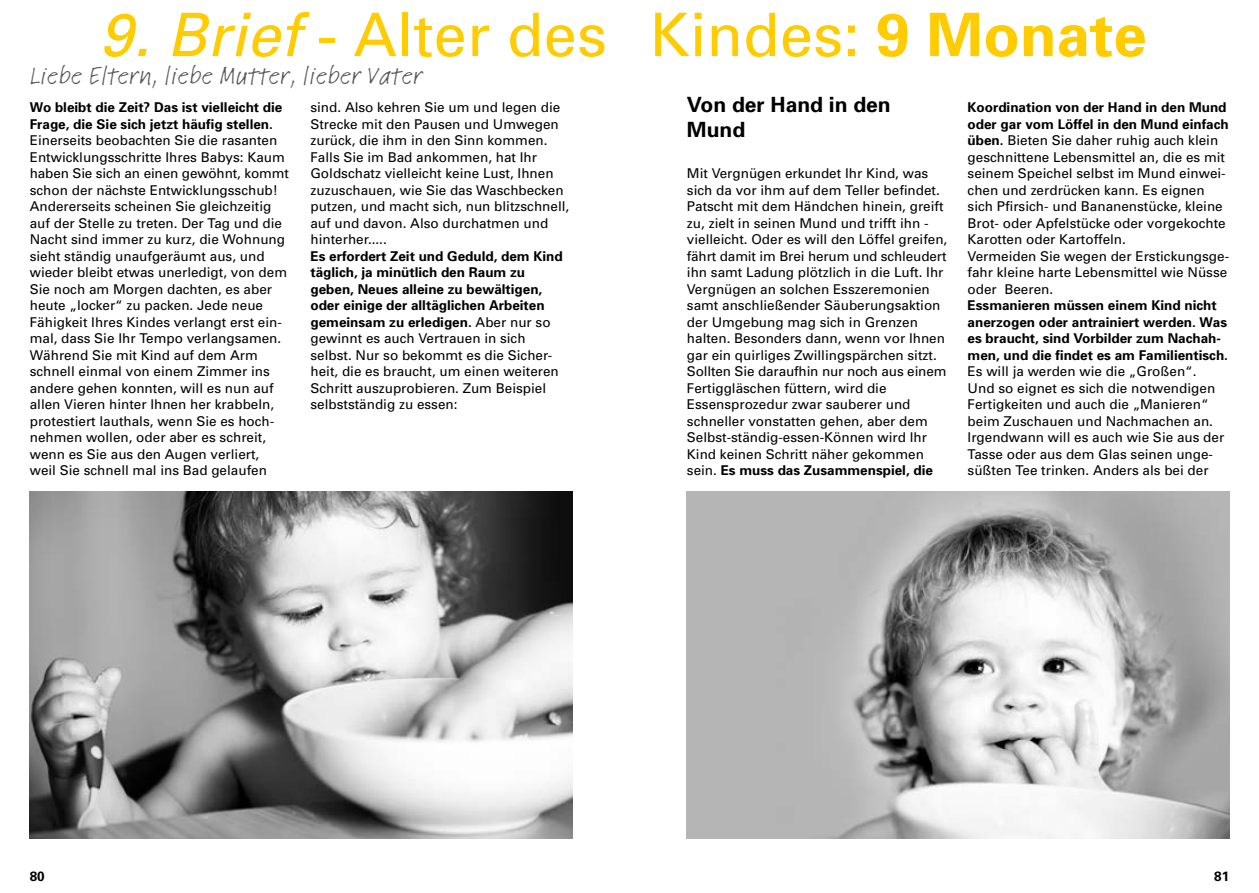
<style>
.page{position:relative;width:1259px;height:893px;background:#fff}
.page>*{position:absolute;margin:0;border:0;box-sizing:border-box;transform-origin:0 0}
.t1{font:60px "Univers";color:#fecc00}
.t2{font:27px "Linotype Feltpen";color:#58585a}
.t3{font:700 21px/25.5px "Univers";color:#000}
.t4{font:13.5px/16.5px "Univers";color:#000}
.t5{font:700 13.5px "Univers";color:#000}
.s1{font-style:italic}
.s2{font-weight:700}
</style>
<div class="page">
<img style="left:30px;top:492px;width:542px;height:346px">
<img style="left:687px;top:492px;width:542px;height:346px">
<h1 class="t1" style="left:100px;top:-3px;width:1048px"><span class="s1">9. Brief</span> - Alter des Kindes: <span class="s2">9 Monate</span></h1>
<h2 class="t2" style="left:30px;top:58px;width:394px">Liebe Eltern, liebe Mutter, lieber Vater</h2>
<p class="t4" style="left:30px;top:99px;width:261px"><span class="s2">Wo bleibt die Zeit? Das ist vielleicht die Frage, die Sie sich jetzt häufig stellen.<br></span>Einerseits beobachten Sie die rasanten Entwicklungsschritte Ihres Babys: Kaum haben Sie sich an einen gewöhnt, kommt schon der nächste Entwicklungsschub!<br>Andererseits scheinen Sie gleichzeitig auf der Stelle zu treten. Der Tag und die Nacht sind immer zu kurz, die Wohnung sieht ständig unaufgeräumt aus, und wieder bleibt etwas unerledigt, von dem Sie noch am Morgen dachten, es aber heute „locker“ zu packen. Jede neue Fähigkeit Ihres Kindes verlangt erst ein&shy;mal, dass Sie Ihr Tempo verlangsamen.<br>Während Sie mit Kind auf dem Arm schnell einmal von einem Zimmer ins andere gehen konnten, will es nun auf allen Vieren hinter Ihnen her krabbeln, protestiert lauthals, wenn Sie es hoch&shy;nehmen wollen, oder aber es schreit, wenn es Sie aus den Augen verliert, weil Sie schnell mal ins Bad gelaufen</p>
<p class="t4" style="left:310px;top:99px;width:260px">sind. Also kehren Sie um und legen die Strecke mit den Pausen und Umwegen zurück, die ihm in den Sinn kommen.<br>Falls Sie im Bad ankommen, hat Ihr Goldschatz vielleicht keine Lust, Ihnen zuzuschauen, wie Sie das Waschbecken putzen, und macht sich, nun blitzschnell, auf und davon. Also durchatmen und hinterher.....</p>
<p class="t4" style="left:310px;top:247px;width:254px"><span class="s2">Es erfordert Zeit und Geduld, dem Kind täglich, ja minütlich den Raum zu geben, Neues alleine zu bewältigen, oder einige der alltäglichen Arbeiten gemeinsam zu erledigen.</span> Aber nur so gewinnt es auch Vertrauen in sich selbst. Nur so bekommt es die Sicher&shy;heit, die es braucht, um einen weiteren Schritt auszuprobieren. Zum Beispiel selbstständig zu essen:</p>
<h3 class="t3" style="left:687px;top:91px;width:205px">Von der Hand in den<br>Mund</h3>
<p class="t4" style="left:687px;top:165px;width:262px">Mit Vergnügen erkundet Ihr Kind, was sich da vor ihm auf dem Teller befindet.<br>Patscht mit dem Händchen hinein, greift zu, zielt in seinen Mund und trifft ihn - vielleicht. Oder es will den Löffel greifen, fährt damit im Brei herum und schleudert ihn samt Ladung plötzlich in die Luft. Ihr Vergnügen an solchen Esszeremonien samt anschließender Säuberungsaktion der Umgebung mag sich in Grenzen halten. Besonders dann, wenn vor Ihnen gar ein quirliges Zwillingspärchen sitzt.<br>Sollten Sie daraufhin nur noch aus einem Fertiggläschen füttern, wird die Essensprozedur zwar sauberer und schneller vonstatten gehen, aber dem Selbst-ständig-essen-Können wird Ihr Kind keinen Schritt näher gekommen sein. <span class="s2">Es muss das Zusammenspiel, die</span></p>
<p class="t4" style="left:967px;top:99px;width:263px"><span class="s2">Koordination von der Hand in den Mund oder gar vom Löffel in den Mund einfach üben.</span> Bieten Sie daher ruhig auch klein geschnittene Lebensmittel an, die es mit seinem Speichel selbst im Mund einwei&shy;chen und zerdrücken kann. Es eignen sich Pfirsich- und Bananenstücke, kleine Brot- oder Apfelstücke oder vorgekochte Karotten oder Kartoffeln.<br>Vermeiden Sie wegen der Erstickungsge&shy;fahr kleine harte Lebensmittel wie Nüsse oder Beeren.<br><span class="s2">Essmanieren müssen einem Kind nicht anerzogen oder antrainiert werden. Was es braucht, sind Vorbilder zum Nachah&shy;men, und die findet es am Familientisch.<br></span>Es will ja werden wie die „Großen“.<br>Und so eignet es sich die notwendigen Fertigkeiten und auch die „Manieren“ beim Zuschauen und Nachmachen an.<br>Irgendwann will es auch wie Sie aus der Tasse oder aus dem Glas seinen unge&shy;süßten Tee trinken. Anders als bei der</p>
<p class="t5" style="left:30px;top:868px;width:17px">80</p>
<p class="t5" style="left:1214px;top:868px;width:17px">81</p>
</div>
